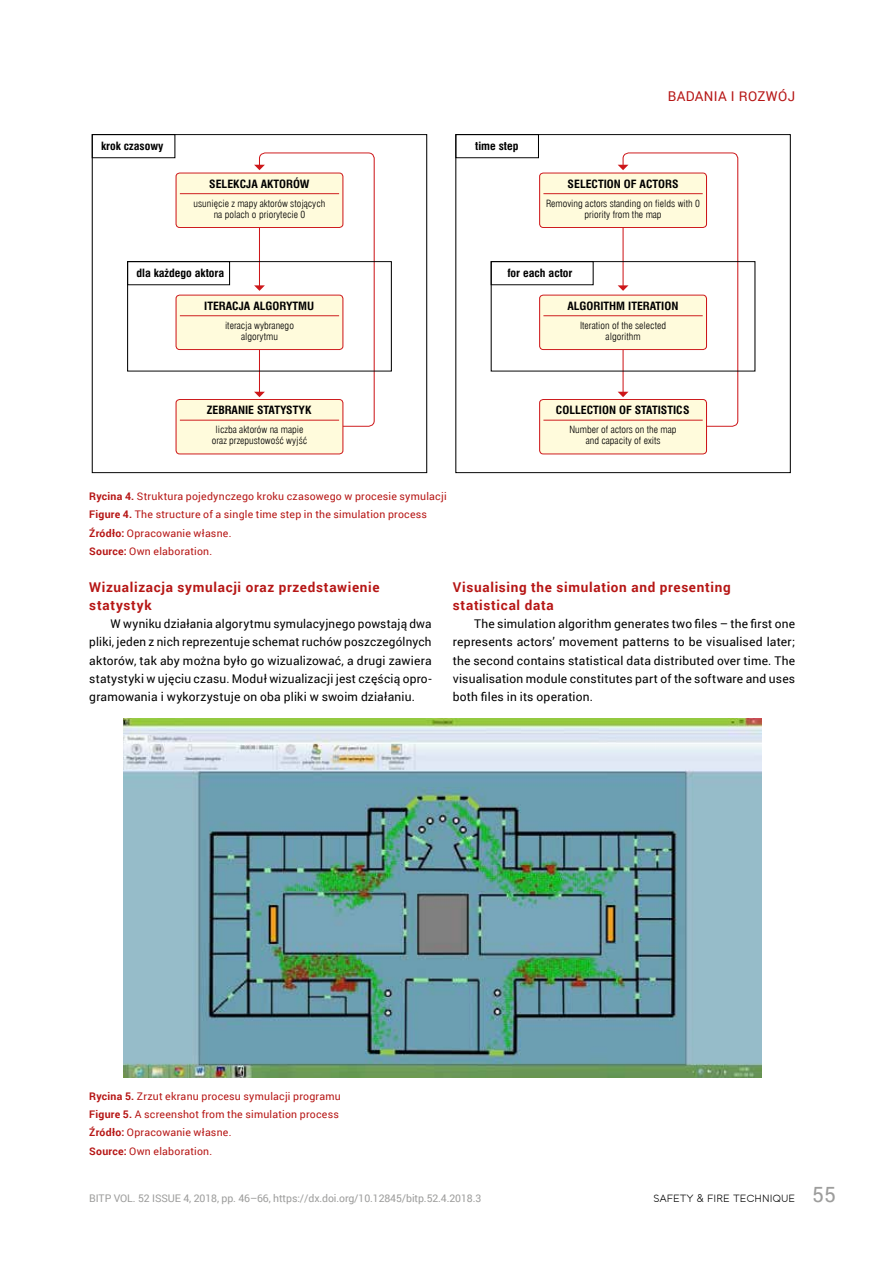
<style>
.page{position:relative;width:893px;height:1263px;background:#fff}
.page>*{position:absolute;margin:0;border:0;box-sizing:border-box;transform-origin:0 0}
.t1{font:700 13.5px/18px "Roboto";letter-spacing:.05em;color:#b61615}
.t2{font:13.5px "Roboto";letter-spacing:.025em;color:#b61615}
.t3{font:12px/18px "Roboto";letter-spacing:.015em;color:#000;text-align:justify}
.t4{font:700 11.1px "Swis 721 Cn EU";color:#000;scale:1.06 1}
.t5{font:10.5px/18.3px "Roboto";letter-spacing:.02em;color:#b61615}
.t6{font:10.5px "Roboto";letter-spacing:-.01em;color:#9d9d9c}
.t7{font:10.5px "Toma Sans";color:#000}
.t8{font:9.75px/11.1px "Swis 721 Lt Cn EU";color:#000;text-align:center;scale:1.06 1}
.s1{font-weight:700}
.s2{font-family:"Roboto";font-size:21px;color:#9d9d9c}
</style>
<div class="page">
<div style="left:455px;top:134px;width:336px;height:339px;border:1px solid #000"></div>
<div style="left:540px;top:173px;width:166px;height:54px;background:#fffbdc;border-radius:4px"></div>
<div style="left:539px;top:173px;width:168px;height:55px;border:1px solid #cd171a;border-radius:4px"></div>
<svg style="left:618px;top:152px;width:120px;height:275px"></svg>
<hr style="left:543px;top:193px;width:160px;height:1px;background:#cd171a">
<div style="left:540px;top:295px;width:166px;height:55px;background:#fffbdc;border-radius:4px"></div>
<div style="left:539px;top:295px;width:168px;height:55px;border:1px solid #cd171a;border-radius:4px"></div>
<hr style="left:543px;top:315px;width:160px;height:1px;background:#cd171a">
<div style="left:540px;top:399px;width:166px;height:55px;background:#fffbdc;border-radius:4px"></div>
<div style="left:539px;top:399px;width:168px;height:55px;border:1px solid #cd171a;border-radius:4px"></div>
<hr style="left:543px;top:420px;width:160px;height:1px;background:#cd171a">
<div style="left:455px;top:134px;width:84px;height:24px;border:1px solid #000"></div>
<div style="left:491px;top:261px;width:264px;height:110px;border:1px solid #000"></div>
<div style="left:92px;top:134px;width:335px;height:339px;border:1px solid #000"></div>
<div style="left:176px;top:173px;width:167px;height:54px;background:#fffbdc;border-radius:4px"></div>
<div style="left:176px;top:173px;width:167px;height:55px;border:1px solid #cd171a;border-radius:4px"></div>
<svg style="left:254px;top:152px;width:121px;height:275px"></svg>
<hr style="left:180px;top:193px;width:159px;height:1px;background:#cd171a">
<div style="left:176px;top:295px;width:167px;height:55px;background:#fffbdc;border-radius:4px"></div>
<div style="left:176px;top:295px;width:167px;height:55px;border:1px solid #cd171a;border-radius:4px"></div>
<hr style="left:180px;top:315px;width:159px;height:1px;background:#cd171a">
<div style="left:176px;top:399px;width:167px;height:55px;background:#fffbdc;border-radius:4px"></div>
<div style="left:176px;top:399px;width:167px;height:55px;border:1px solid #cd171a;border-radius:4px"></div>
<hr style="left:180px;top:420px;width:159px;height:1px;background:#cd171a">
<div style="left:92px;top:134px;width:83px;height:24px;border:1px solid #000"></div>
<div style="left:127px;top:261px;width:265px;height:110px;border:1px solid #000"></div>
<img style="left:123px;top:719px;width:638px;height:359px">
<p class="t2" style="left:668px;top:86px;width:129px">BADANIA I ROZWÓJ</p>
<p class="t4" style="left:101px;top:139px;width:60px">krok czasowy</p>
<p class="t4" style="left:475px;top:139px;width:42px">time step</p>
<p class="t4" style="left:209px;top:177px;width:96px">SELEKCJA AKTORÓW</p>
<p class="t8" style="left:194px;top:198px;width:126px">usunięcie z mapy aktorów stojących na polach o priorytecie 0</p>
<p class="t4" style="left:568px;top:177px;width:106px">SELECTION OF ACTORS</p>
<p class="t8" style="left:546px;top:198px;width:147px">Removing actors standing on fields with 0 priority from the map</p>
<p class="t4" style="left:136px;top:266px;width:84px">dla każdego aktora</p>
<p class="t4" style="left:507px;top:266px;width:63px">for each actor</p>
<p class="t4" style="left:204px;top:299px;width:105px">ITERACJA ALGORYTMU</p>
<p class="t8" style="left:225px;top:320px;width:67px">iteracja wybranego algorytmu</p>
<p class="t4" style="left:567px;top:299px;width:106px">ALGORITHM ITERATION</p>
<p class="t8" style="left:580px;top:320px;width:83px">Iteration of the selected algorithm</p>
<p class="t4" style="left:207px;top:403px;width:100px">ZEBRANIE STATYSTYK</p>
<p class="t8" style="left:212px;top:424px;width:91px">liczba aktorów na mapie oraz przepustowość wyjść</p>
<p class="t4" style="left:556px;top:403px;width:127px">COLLECTION OF STATISTICS</p>
<p class="t8" style="left:570px;top:424px;width:102px">Number of actors on the map and capacity of exits</p>
<p class="t5" style="left:89px;top:487px;width:359px"><span class="s1">Rycina 4.</span> Struktura pojedynczego kroku czasowego w procesie symulacji <span class="s1">Figure 4.</span> The structure of a single time step in the simulation process <span class="s1">Źródło:</span> Opracowanie własne.<br><span class="s1">Source:</span> Own elaboration.</p>
<p class="t1" style="left:89px;top:578px;width:292px">Wizualizacja symulacji oraz przedstawienie statystyk</p>
<p class="t3" style="left:89px;top:615px;width:344px;text-indent:21px">W wyniku działania algorytmu symulacyjnego powstają dwa pliki, jeden z nich reprezentuje schemat ruchów poszczególnych aktorów, tak aby można było go wizualizować, a drugi zawiera statystyki w ujęciu czasu. Moduł wizualizacji jest częścią opro&shy;gramowania i wykorzystuje on oba pliki w swoim działaniu.</p>
<p class="t1" style="left:453px;top:578px;width:279px">Visualising the simulation and presenting statistical data</p>
<p class="t3" style="left:453px;top:615px;width:344px;text-indent:21px">The simulation algorithm generates two files – the first one represents actors’ movement patterns to be visualised later; the second contains statistical data distributed over time. The visualisation module constitutes part of the software and uses both files in its operation.</p>
<p class="t5" style="left:89px;top:1086px;width:253px"><span class="s1">Rycina 5.</span> Zrzut ekranu procesu symulacji programu <span class="s1">Figure 5.</span> A screenshot from the simulation process <span class="s1">Źródło:</span> Opracowanie własne.<br><span class="s1">Source:</span> Own elaboration.</p>
<p class="t6" style="left:89px;top:1190px;width:394px">BITP VOL. 52 ISSUE 4, 2018, pp. 46–66, https://dx.doi.org/10.12845/bitp.52.4.2018.3</p>
<p class="t7" style="left:653px;top:1190px;width:184px">SAFETY &amp; FIRE TECHNIQUE <span class="s2">55</span></p>
</div>
